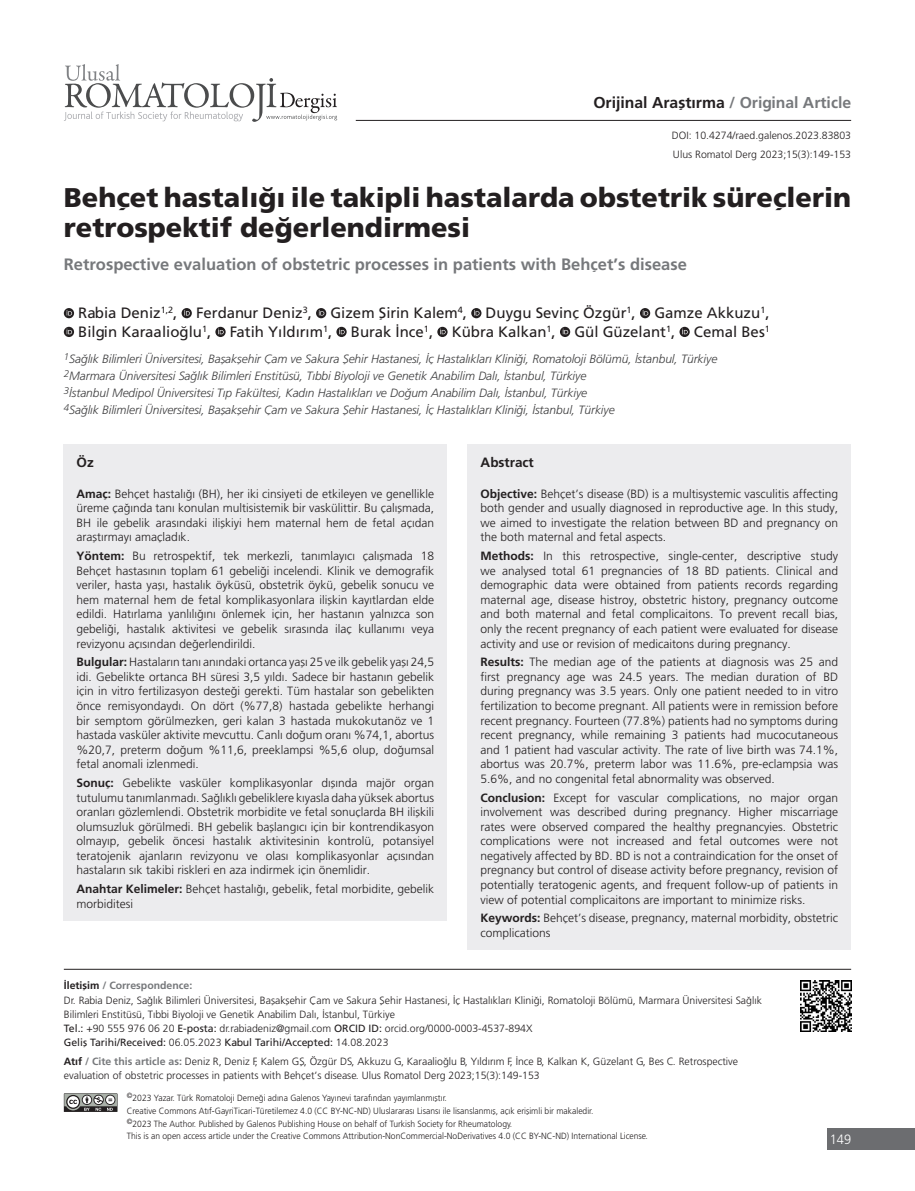
<style>
.page{position:relative;width:915px;height:1191px;background:#fff}
.page>*{position:absolute;margin:0;border:0;box-sizing:border-box;transform-origin:0 0}
.BASLIK{font:27px/30px "Frutiger Black Nr Tr";color:#231f20}
._2__BASLIK{font:16.5px "Frutiger Bold Tr";color:#76787b}
.t1{font:15.75px "Frutiger Bold Tr";color:#231f20}
.YAZAR{font:15px "Frutiger Normal Tr";color:#231f20}
.OZET-YAZI{font:13.5px "Frutiger Bold Tr";color:#231f20}
.t2{font:13.5px "Frutiger Light Nr Tr";color:#fff;scale:.95 1}
.OZET-YAZI-2{font:12px/14.5px "Frutiger Light Nr Tr";color:#231f20;text-align:justify}
.KURUM{font:12px "Frutiger Light Italic Tr";letter-spacing:-.005em;color:#3e3e3f}
.DOI{font:10.5px/14.2px "Frutiger Light Nr Tr";color:#231f20}
.SAYFA_NO{font:10.5px "Frutiger Light Nr Tr";color:#231f20}
.t3{font:10.5px "Frutiger Bold Tr";color:#76787b}
.t4{font:9px/12.8px "Frutiger Light Nr Tr";color:#231f20;scale:.95 1}
.s1{color:#76787b}
.s2{font-family:"Frutiger Bold Tr"}
.s3{color:#231f20}
.s4{font-family:"Frutiger Normal Tr"}
.s5{font-family:"Frutiger Bold Tr";color:#76787b}
</style>
<div class="page">
<hr style="left:355px;top:120px;width:495px;height:1px;background:#231f20">
<div style="left:826px;top:1128px;width:88px;height:21px;background:#6c6d70"></div>
<svg style="left:64px;top:64px;width:273px;height:58px"></svg>
<svg style="left:64px;top:1093px;width:53px;height:19px"></svg>
<svg style="left:64px;top:308px;width:10px;height:10px"></svg>
<svg style="left:67px;top:310px;width:5px;height:5px"></svg>
<svg style="left:181px;top:308px;width:11px;height:10px"></svg>
<svg style="left:184px;top:310px;width:6px;height:5px"></svg>
<svg style="left:316px;top:308px;width:10px;height:10px"></svg>
<svg style="left:319px;top:310px;width:5px;height:5px"></svg>
<svg style="left:471px;top:308px;width:10px;height:10px"></svg>
<svg style="left:474px;top:310px;width:5px;height:5px"></svg>
<svg style="left:639px;top:308px;width:11px;height:10px"></svg>
<svg style="left:642px;top:310px;width:6px;height:5px"></svg>
<svg style="left:64px;top:327px;width:10px;height:10px"></svg>
<svg style="left:67px;top:329px;width:5px;height:5px"></svg>
<svg style="left:215px;top:327px;width:10px;height:10px"></svg>
<svg style="left:218px;top:329px;width:6px;height:5px"></svg>
<svg style="left:336px;top:327px;width:10px;height:10px"></svg>
<svg style="left:339px;top:329px;width:5px;height:5px"></svg>
<svg style="left:437px;top:327px;width:10px;height:10px"></svg>
<svg style="left:440px;top:329px;width:5px;height:5px"></svg>
<svg style="left:559px;top:327px;width:11px;height:10px"></svg>
<svg style="left:562px;top:329px;width:6px;height:5px"></svg>
<svg style="left:679px;top:327px;width:10px;height:10px"></svg>
<svg style="left:682px;top:329px;width:5px;height:5px"></svg>
<hr style="left:64px;top:969px;width:786px;height:1px;background:#231f20">
<img style="left:800px;top:980px;width:50px;height:51px">
<div style="left:64px;top:444px;width:382px;height:476px;background:#ececee"></div>
<div style="left:467px;top:444px;width:383px;height:505px;background:#ececee"></div>
<h3 class="t1" style="left:593px;top:93px;width:259px">Orijinal Araştırma <span class="s1">/ Original Article</span></h3>
<p class="DOI" style="left:671px;top:129px;width:181px">DOI: 10.4274/raed.galenos.2023.83803</p>
<p class="SAYFA_NO" style="left:672px;top:148px;width:180px">Ulus Romatol Derg 2023;15(3):149-153</p>
<p class="BASLIK" style="left:64px;top:182px;width:788px">Behçet hastalığı ile takipli hastalarda obstetrik süreçlerin retrospektif değerlendirmesi</p>
<p class="_2__BASLIK" style="left:64px;top:254px;width:624px">Retrospective evaluation of obstetric processes in patients with Behçet’s disease</p>
<p class="YAZAR" style="left:78px;top:304px;width:692px">Rabia Deniz<sup>1</sup><sup>,</sup><sup>2</sup>, Ferdanur Deniz<sup>3</sup>, Gizem Şirin Kalem<sup>4</sup>, Duygu Sevinç Özgür<sup>1</sup>, Gamze Akkuzu<sup>1</sup>,</p>
<p class="YAZAR" style="left:78px;top:323px;width:692px">Bilgin Karaalioğlu<sup>1</sup>, Fatih Yıldırım<sup>1</sup>, Burak İnce<sup>1</sup>, Kübra Kalkan<sup>1</sup>, Gül Güzelant<sup>1</sup>, Cemal Bes<sup>1</sup></p>
<p class="KURUM" style="left:64px;top:351px;width:655px"><sup>1</sup>Sağlık Bilimleri Üniversitesi, Başakşehir Çam ve Sakura Şehir Hastanesi, İç Hastalıkları Kliniği, Romatoloji Bölümü, İstanbul, Türkiye</p>
<p class="KURUM" style="left:64px;top:369px;width:524px"><sup>2</sup>Marmara Üniversitesi Sağlık Bilimleri Enstitüsü, Tıbbi Biyoloji ve Genetik Anabilim Dalı, İstanbul, Türkiye</p>
<p class="KURUM" style="left:64px;top:386px;width:525px"><sup>3</sup>İstanbul Medipol Üniversitesi Tıp Fakültesi, Kadın Hastalıkları ve Doğum Anabilim Dalı, İstanbul, Türkiye</p>
<p class="KURUM" style="left:64px;top:403px;width:552px"><sup>4</sup>Sağlık Bilimleri Üniversitesi, Başakşehir Çam ve Sakura Şehir Hastanesi, İç Hastalıkları Kliniği, İstanbul, Türkiye</p>
<p class="OZET-YAZI" style="left:77px;top:454px;width:19px">Öz</p>
<p class="OZET-YAZI-2" style="left:77px;top:486px;width:359px"><span class="s2">Amaç:</span> Behçet hastalığı (BH), her iki cinsiyeti de etkileyen ve genellikle üreme çağında tanı konulan multisistemik bir vaskülittir. Bu çalışmada, BH ile gebelik arasındaki ilişkiyi hem maternal hem de fetal açıdan araştırmayı amaçladık.</p>
<p class="OZET-YAZI-2" style="left:77px;top:549px;width:359px"><span class="s2">Yöntem:</span> Bu retrospektif, tek merkezli, tanımlayıcı çalışmada 18<br>Behçet hastasının toplam 61 gebeliği incelendi. Klinik ve demografik veriler, hasta yaşı, hastalık öyküsü, obstetrik öykü, gebelik sonucu ve hem maternal hem de fetal komplikasyonlara ilişkin kayıtlardan elde edildi. Hatırlama yanlılığını önlemek için, her hastanın yalnızca son gebeliği, hastalık aktivitesi ve gebelik sırasında ilaç kullanımı veya revizyonu açısından değerlendirildi.</p>
<p class="OZET-YAZI-2" style="left:77px;top:655px;width:359px"><span class="s2">Bulgular:</span> Hastaların tanı anındaki ortanca yaşı 25 ve ilk gebelik yaşı 24,5 idi. Gebelikte ortanca BH süresi 3,5 yıldı. Sadece bir hastanın gebelik için in vitro fertilizasyon desteği gerekti. Tüm hastalar son gebelikten önce remisyondaydı. On dört (%77,8) hastada gebelikte herhangi bir semptom görülmezken, geri kalan 3 hastada mukokutanöz ve 1 hastada vasküler aktivite mevcuttu. Canlı doğum oranı %74,1, abortus %20,7, preterm doğum %11,6, preeklampsi %5,6 olup, doğumsal fetal anomali izlenmedi.</p>
<p class="OZET-YAZI-2" style="left:77px;top:775px;width:359px"><span class="s2">Sonuç:</span> Gebelikte vasküler komplikasyonlar dışında majör organ tutulumu tanımlanmadı. Sağlıklı gebeliklere kıyasla daha yüksek abortus oranları gözlemlendi. Obstetrik morbidite ve fetal sonuçlarda BH ilişkili olumsuzluk görülmedi. BH gebelik başlangıcı için bir kontrendikasyon olmayıp, gebelik öncesi hastalık aktivitesinin kontrolü, potansiyel teratojenik ajanların revizyonu ve olası komplikasyonlar açısından hastaların sık takibi riskleri en aza indirmek için önemlidir.</p>
<p class="OZET-YAZI-2" style="left:77px;top:881px;width:359px"><span class="s2">Anahtar Kelimeler:</span> Behçet hastalığı, gebelik, fetal morbidite, gebelik morbiditesi</p>
<p class="OZET-YAZI" style="left:480px;top:454px;width:55px">Abstract</p>
<p class="OZET-YAZI-2" style="left:480px;top:486px;width:359px"><span class="s2">Objective:</span> Behçet’s disease (BD) is a multisystemic vasculitis affecting both gender and usually diagnosed in reproductive age. In this study, we aimed to investigate the relation between BD and pregnancy on the both maternal and fetal aspects.</p>
<p class="OZET-YAZI-2" style="left:480px;top:549px;width:359px"><span class="s2">Methods:</span> In this retrospective, single-center, descriptive study we analysed total 61 pregnancies of 18 BD patients. Clinical and demographic data were obtained from patients records regarding maternal age, disease histroy, obstetric history, pregnancy outcome and both maternal and fetal complicaitons. To prevent recall bias, only the recent pregnancy of each patient were evaluated for disease activity and use or revision of medicaitons during pregnancy.</p>
<p class="OZET-YAZI-2" style="left:480px;top:655px;width:359px"><span class="s2">Results:</span> The median age of the patients at diagnosis was 25 and first pregnancy age was 24.5 years. The median duration of BD during pregnancy was 3.5 years. Only one patient needed to in vitro fertilization to become pregnant. All patients were in remission before recent pregnancy. Fourteen (77.8%) patients had no symptoms during recent pregnancy, while remaining 3 patients had mucocutaneous and 1 patient had vascular activity. The rate of live birth was 74.1%, abortus was 20.7%, preterm labor was 11.6%, pre-eclampsia was 5.6%, and no congenital fetal abnormality was observed.</p>
<p class="OZET-YAZI-2" style="left:480px;top:790px;width:359px"><span class="s2">Conclusion:</span> Except for vascular complications, no major organ involvement was described during pregnancy. Higher miscarriage rates were observed compared the healthy pregnancyies. Obstetric complications were not increased and fetal outcomes were not negatively affected by BD. BD is not a contraindication for the onset of pregnancy but control of disease activity before pregnancy, revision of potentially teratogenic agents, and frequent follow-up of patients in view of potential complicaitons are important to minimize risks.</p>
<p class="OZET-YAZI-2" style="left:480px;top:911px;width:359px"><span class="s2">Keywords:</span> Behçet’s disease, pregnancy, maternal morbidity, obstetric complications</p>
<p class="t3" style="left:64px;top:979px;width:130px"><span class="s3">İletişim</span> / Correspondence:</p>
<p class="DOI" style="left:64px;top:992px;width:699px">Dr. Rabia Deniz, Sağlık Bilimleri Üniversitesi, Başakşehir Çam ve Sakura Şehir Hastanesi, İç Hastalıkları Kliniği, Romatoloji Bölümü, Marmara Üniversitesi Sağlık Bilimleri Enstitüsü, Tıbbi Biyoloji ve Genetik Anabilim Dalı, İstanbul, Türkiye<br><span class="s4">Tel.:</span> +90 555 976 06 20 <span class="s4">E-posta:</span> dr.rabiadeniz@gmail.com <span class="s4">ORCID ID:</span> orcid.org/0000-0003-4537-894X<br><span class="s4">Geliş Tarihi/Received:</span> 06.05.2023 <span class="s4">Kabul Tarihi/Accepted:</span> 14.08.2023</p>
<p class="DOI" style="left:64px;top:1054px;width:675px"><span class="s2">Atıf</span> <span class="s5">/ Cite this article as:</span> Deniz R, Deniz F, Kalem GŞ, Özgür DS, Akkuzu G, Karaalioğlu B, Yıldırım F, İnce B, Kalkan K, Güzelant G, Bes C. Retrospective evaluation of obstetric processes in patients with Behçet’s disease. Ulus Romatol Derg 2023;15(3):149-153</p>
<p class="t4" style="left:127px;top:1091px;width:550px"><sup>©</sup>2023 Yazar. Türk Romatoloji Derneği adına Galenos Yayınevi tarafından yayımlanmıştır.<br>Creative Commons Atıf-GayriTicari-Türetilemez 4.0 (CC BY-NC-ND) Uluslararası Lisansı ile lisanslanmış, açık erişimli bir makaledir.<br><sup>©</sup>2023 The Author. Published by Galenos Publishing House on behalf of Turkish Society for Rheumatology.<br>This is an open access article under the Creative Commons Attribution-NonCommercial-NoDerivatives 4.0 (CC BY-NC-ND) International License.</p>
<p class="t2" style="left:829px;top:1131px;width:24px">149</p>
</div>
